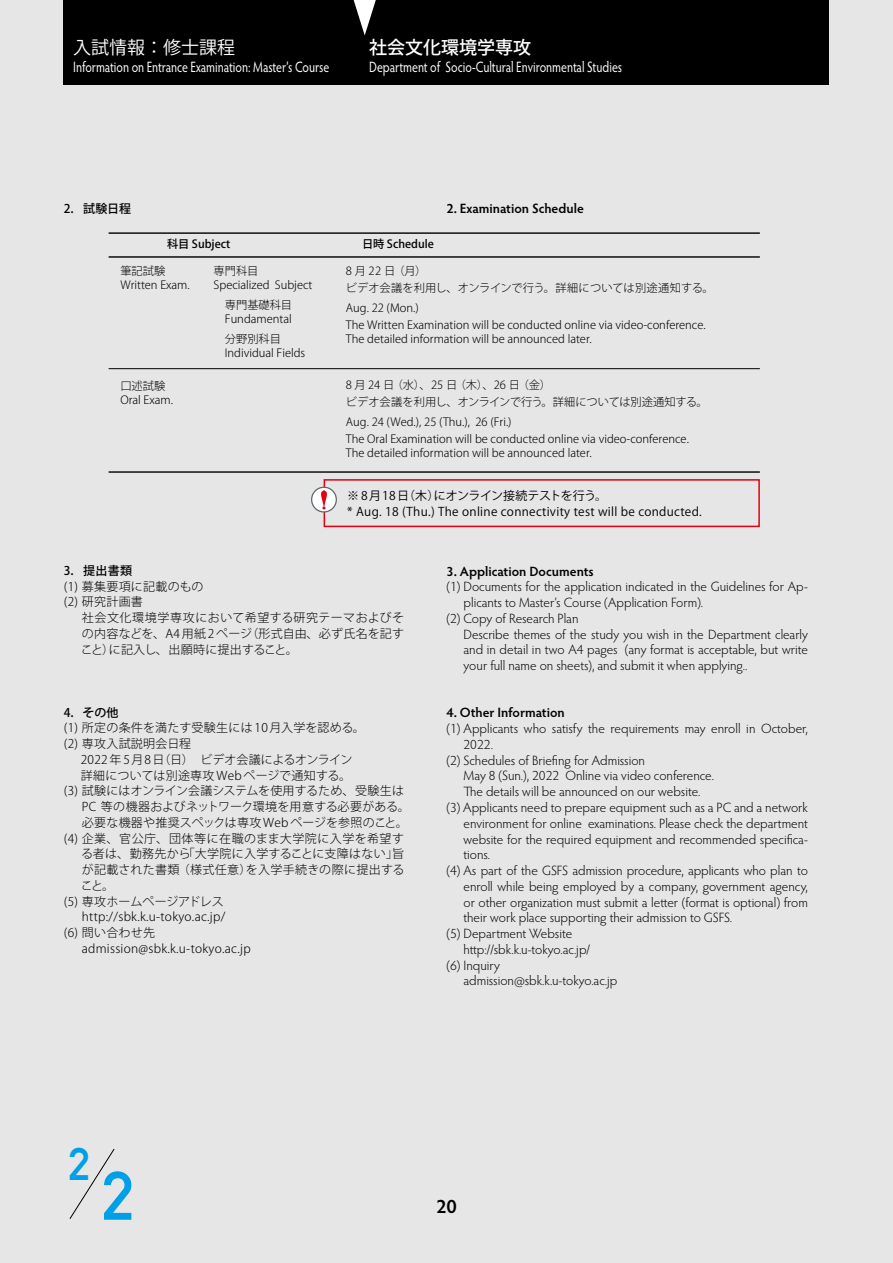
<style>
.page{position:relative;width:893px;height:1263px;background:#e6e6e6}
.page>*{position:absolute;margin:0;border:0;box-sizing:border-box;transform-origin:0 0}
.t1{font:700 67.5px "DIN Alternate";color:#00a0e9}
.t2{font:700 45px "DIN Alternate";color:#00a0e9}
.t3{font:600 19.5px "Hypatia Sans Pro";color:#000}
.t4{font:18px "Koz Go Pro";color:#fff}
.t5{font:500 18px "Koz Go Pro";color:#fff}
.t6{font:15px "Hypatia Sans Pro";color:#fff;scale:.8 1}
.t7{font:300 13.5px "Hypatia Sans Pro";color:#000}
.t8{font:600 13.5px "Hypatia Sans Pro";color:#000}
.t9{font:300 12px/15.8px "Koz Go Pro";letter-spacing:.025em;color:#000}
.t10{font:12px/15.8px "Koz Go Pro";letter-spacing:.025em;color:#000}
.t11{font:300 12px "Koz Go Pro";letter-spacing:-.005em;color:#000}
.t12{font:300 12px "Koz Go Pro";letter-spacing:.005em;color:#000}
.t13{font:300 12px "Koz Go Pro";letter-spacing:.045em;color:#000}
.t14{font:500 12px "Koz Go Pro";letter-spacing:.02em;color:#000}
.t15{font:300 11.25px/14.1px "Koz Go Pro";color:#000}
.t16{font:500 11.25px "Koz Go Pro";color:#000}
</style>
<div class="page">
<hr style="left:109px;top:256px;width:651px;height:2px;background:#000">
<hr style="left:109px;top:232px;width:651px;height:2px;background:#000">
<hr style="left:109px;top:368px;width:651px;height:1px;background:#000">
<hr style="left:109px;top:471px;width:651px;height:2px;background:#000">
<div style="left:64px;top:0;width:765px;height:85px;background:#000"></div>
<svg style="left:354px;top:0;width:22px;height:35px"></svg>
<svg style="left:69px;top:1148px;width:46px;height:71px"></svg>
<div style="left:324px;top:479px;width:436px;height:48px;border:2px solid #e60012"></div>
<div style="left:312px;top:487px;width:24px;height:25px;background:#fff;border-radius:50%"></div>
<div style="left:311px;top:487px;width:26px;height:26px;border:1px solid #5d6970;border-radius:50%"></div>
<svg style="left:321px;top:490px;width:6px;height:19px"></svg>
<h3 class="t4" style="left:73px;top:36px;width:163px">入試情報：修士課程</h3>
<p class="t6" style="left:73px;top:57px;width:322px">Information on Entrance Examination: Master’s Course</p>
<h3 class="t5" style="left:369px;top:36px;width:163px">社会文化環境学専攻</h3>
<p class="t6" style="left:369px;top:57px;width:318px">Department of Socio-Cultural Environmental Studies</p>
<p class="t14" style="left:64px;top:200px;width:69px">2．試験日程</p>
<p class="t8" style="left:446px;top:199px;width:139px">2. Examination Schedule</p>
<p class="t16" style="left:167px;top:237px;width:65px">科目 Subject</p>
<p class="t16" style="left:362px;top:237px;width:73px">日時 Schedule</p>
<p class="t15" style="left:120px;top:263px;width:71px">筆記試験<br>Written Exam.</p>
<p class="t15" style="left:120px;top:379px;width:54px">口述試験<br>Oral Exam.</p>
<p class="t15" style="left:214px;top:263px;width:100px">専門科目<br>Specialized Subject</p>
<p class="t15" style="left:214px;top:297px;width:80px">　専門基礎科目　Fundamental</p>
<p class="t15" style="left:214px;top:331px;width:93px">　分野別科目　Individual Fields</p>
<p class="t15" style="left:346px;top:262px;width:369px;line-height:17px">8 月 22 日（月）<br>ビデオ会議を利用し、オンラインで行う。詳細については別途通知する。</p>
<p class="t15" style="left:346px;top:299px;width:361px;line-height:17px">Aug. 22 (Mon.)<br>The Written Examination will be conducted online via video-conference.</p>
<p class="t15" style="left:346px;top:331px;width:247px">The detailed information will be announced later.</p>
<p class="t15" style="left:346px;top:377px;width:363px;line-height:17px">8 月 24 日（水）、25 日（木）、26 日（金）<br>ビデオ会議を利用し、オンラインで行う。詳細については別途通知する。</p>
<p class="t15" style="left:346px;top:414px;width:344px;line-height:17px">Aug. 24 (Wed.), 25 (Thu.), 26 (Fri.)<br>The Oral Examination will be conducted online via video-conference.</p>
<p class="t15" style="left:346px;top:446px;width:247px">The detailed information will be announced later.</p>
<p class="t10" style="left:347px;top:488px;width:356px">※ 8 月18日（木）にオンライン接続テストを行う。<br>* Aug. 18 (Thu.) The online connectivity test will be conducted.</p>
<p class="t14" style="left:64px;top:563px;width:70px">3．提出書類</p>
<p class="t9" style="left:64px;top:578px;width:141px">(1) 募集要項に記載のもの(2) 研究計画書</p>
<p class="t9" style="left:81px;top:610px;width:325px;text-align:justify">社会文化環境学専攻において希望する研究テーマおよびその内容などを、A4 用紙 2 ページ（形式自由、必ず氏名を記すこと）に記入し、出願時に提出すること。</p>
<p class="t14" style="left:64px;top:704px;width:56px">4．その他</p>
<p class="t9" style="left:64px;top:720px;width:303px">(1) 所定の条件を満たす受験生には 10月入学を認める。(2) 専攻入試説明会日程</p>
<p class="t11" style="left:81px;top:751px;width:273px">2022 年 5 月8日（日）　ビデオ会議によるオンライン</p>
<p class="t9" style="left:81px;top:767px;width:272px">詳細については別途専攻 Web ページで通知する。</p>
<p class="t12" style="left:64px;top:783px;width:342px">(3) 試験にはオンライン会議システムを使用するため、受験生は</p>
<p class="t9" style="left:82px;top:799px;width:329px">PC 等の機器およびネットワーク環境を用意する必要がある。</p>
<p class="t9" style="left:82px;top:815px;width:327px">必要な機器や推奨スペックは専攻 Web ページを参照のこと。</p>
<p class="t13" style="left:64px;top:830px;width:342px">(4) 企業、官公庁、団体等に在職のまま大学院に入学を希望す</p>
<p class="t9" style="left:81px;top:846px;width:325px">る者は、勤務先から「大学院に入学することに支障はない」旨</p>
<p class="t9" style="left:82px;top:862px;width:324px">が記載された書類（様式任意）を入学手続きの際に提出する</p>
<p class="t9" style="left:81px;top:877px;width:35px">こと。</p>
<p class="t11" style="left:64px;top:893px;width:161px">(5) 専攻ホームページアドレス</p>
<p class="t9" style="left:82px;top:909px;width:145px">http://sbk.k.u-tokyo.ac.jp/</p>
<p class="t9" style="left:64px;top:925px;width:93px">(6) 問い合わせ先</p>
<p class="t9" style="left:82px;top:940px;width:170px">admission@sbk.k.u-tokyo.ac.jp</p>
<p class="t8" style="left:446px;top:562px;width:149px">3. Application Documents</p>
<p class="t7" style="left:446px;top:578px;width:363px">(1) Documents for the application indicated in the Guidelines for Ap-</p>
<p class="t7" style="left:463px;top:594px;width:241px">plicants to Master’s Course (Application Form).</p>
<p class="t7" style="left:446px;top:609px;width:134px">(2) Copy of Research Plan</p>
<p class="t7" style="left:463px;top:625px;width:346px">Describe themes of the study you wish in the Department clearly</p>
<p class="t7" style="left:463px;top:641px;width:346px">and in detail in two A4 pages (any format is acceptable, but write</p>
<p class="t7" style="left:463px;top:657px;width:285px">your full name on sheets), and submit it when applying..</p>
<p class="t8" style="left:446px;top:703px;width:120px">4. Other Information</p>
<p class="t7" style="left:446px;top:720px;width:363px">(1) Applicants who satisfy the requirements may enroll in October,</p>
<p class="t7" style="left:463px;top:735px;width:31px">2022.</p>
<p class="t7" style="left:446px;top:751px;width:200px">(2) Schedules of Briefing for Admission</p>
<p class="t7" style="left:463px;top:767px;width:252px">May 8 (Sun.), 2022 Online via video conference.</p>
<p class="t7" style="left:463px;top:783px;width:238px">The details will be announced on our website.</p>
<p class="t7" style="left:446px;top:798px;width:363px">(3) Applicants need to prepare equipment such as a PC and a network</p>
<p class="t7" style="left:463px;top:814px;width:346px">environment for online examinations. Please check the department</p>
<p class="t7" style="left:463px;top:830px;width:346px">website for the required equipment and recommended specifica-</p>
<p class="t7" style="left:463px;top:846px;width:28px">tions.</p>
<p class="t7" style="left:446px;top:861px;width:363px">(4) As part of the GSFS admission procedure, applicants who plan to</p>
<p class="t7" style="left:463px;top:877px;width:346px">enroll while being employed by a company, government agency,</p>
<p class="t7" style="left:463px;top:893px;width:346px">or other organization must submit a letter (format is optional) from</p>
<p class="t7" style="left:463px;top:909px;width:270px">their work place supporting their admission to GSFS.</p>
<p class="t7" style="left:446px;top:925px;width:127px">(5) Department Website</p>
<p class="t7" style="left:463px;top:940px;width:128px">http://sbk.k.u-tokyo.ac.jp/</p>
<p class="t7" style="left:446px;top:956px;width:55px">(6) Inquiry</p>
<p class="t7" style="left:463px;top:972px;width:155px">admission@sbk.k.u-tokyo.ac.jp</p>
<h2 class="t2" style="left:69px;top:1130px;width:23px">2</h2>
<h1 class="t1" style="left:102px;top:1144px;width:34px">2</h1>
<h3 class="t3" style="left:436px;top:1192px;width:22px">20</h3>
</div>
